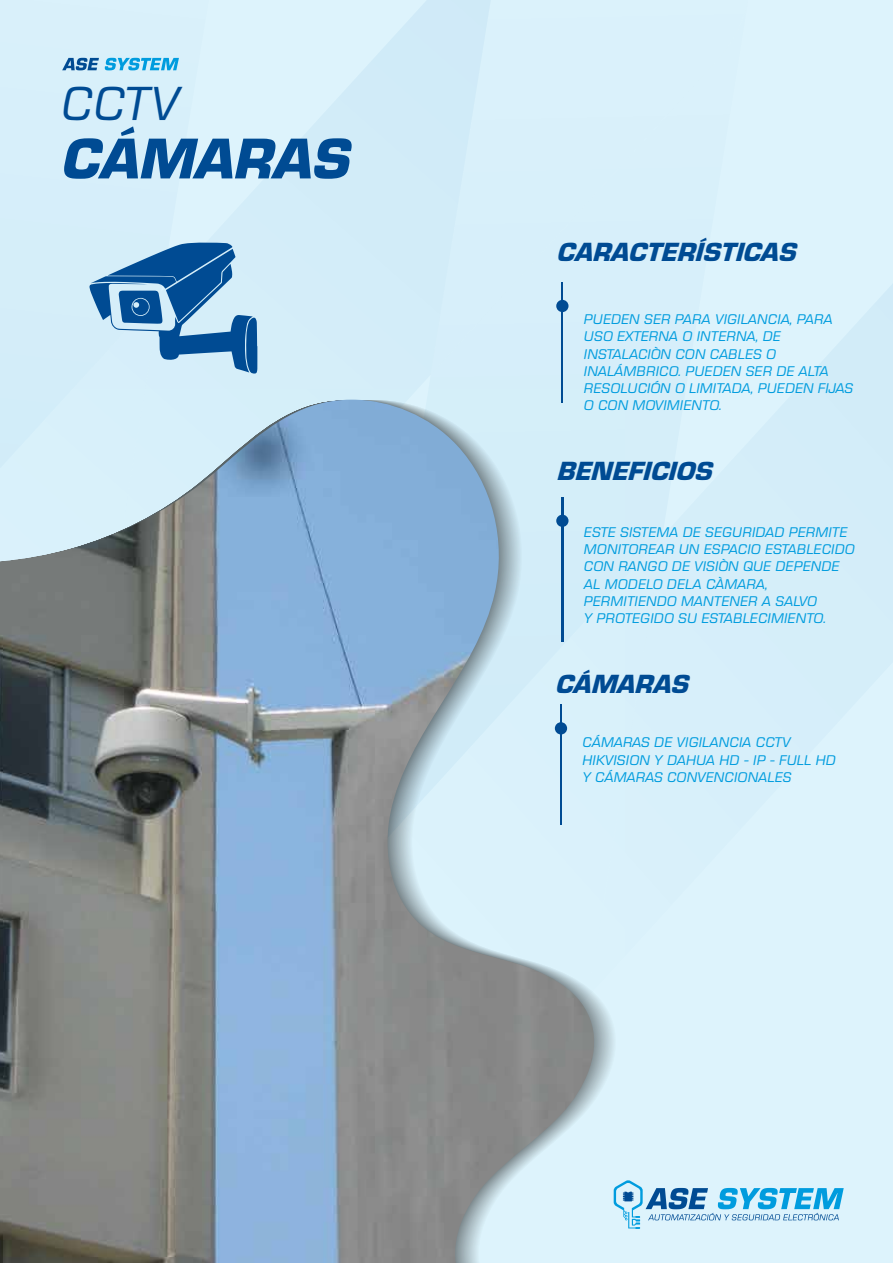
<style>
.page{position:relative;width:893px;height:1263px;background:#daf1fb}
.page>*{position:absolute;margin:0;border:0;box-sizing:border-box;transform-origin:0 0}
.t1{font:italic 700 53.1px "Eurostile";color:#004b93}
.t2{font:italic 47.25px "Eurostile BQ";color:#004b93}
.t3{font:italic 900 27.3px "Eurostile";color:#004b93}
.t4{font:italic 13.95px/17.2px "Eurostile BQ";letter-spacing:.02em;color:#009cde}
</style>
<div class="page">
<svg style="left:431px;top:0;width:138px;height:314px"></svg>
<hr style="left:561px;top:282px;width:2px;height:121px;background:#004b93">
<div style="left:556px;top:300px;width:12px;height:12px;background:#004b93;border-radius:50%"></div>
<svg style="left:614px;top:1180px;width:230px;height:49px"></svg>
<svg style="left:62px;top:58px;width:37px;height:12px"></svg>
<svg style="left:105px;top:58px;width:74px;height:12px"></svg>
<img style="left:0;top:400px;width:603px;height:863px">
<svg style="left:89px;top:242px;width:168px;height:132px"></svg>
<h2 class="t2" style="left:60px;top:78px;width:119px">CCTV</h2>
<h1 class="t1" style="left:60px;top:126px;width:290px">CÁMARAS</h1>
<h3 class="t3" style="left:556px;top:237px;width:240px">CARACTERÍSTICAS</h3>
<p class="t4" style="left:584px;top:311px;width:271px">PUEDEN SER PARA VIGILANCIA, PARA<br>USO EXTERNA O INTERNA, DE<br>INSTALACIÒN CON CABLES O<br>INALÁMBRICO. PUEDEN SER DE ALTA<br>RESOLUCIÓN O LIMITADA, PUEDEN FIJAS<br>O CON MOVIMIENTO.</p>
<h3 class="t3" style="left:556px;top:456px;width:156px">BENEFICIOS</h3>
<p class="t4" style="left:584px;top:524px;width:272px">ESTE SISTEMA DE SEGURIDAD PERMITE<br>MONITOREAR UN ESPACIO ESTABLECIDO<br>CON RANGO DE VISIÒN QUE DEPENDE<br>AL MODELO DELA CÀMARA,<br>PERMITIENDO MANTENER A SALVO<br>Y PROTEGIDO SU ESTABLECIMIENTO.</p>
<h3 class="t3" style="left:555px;top:669px;width:134px">CÁMARAS</h3>
<p class="t4" style="left:582px;top:734px;width:255px">CÁMARAS DE VIGILANCIA CCTV<br>HIKVISION Y DAHUA HD - IP - FULL HD<br>Y CÁMARAS CONVENCIONALES</p>
</div>
